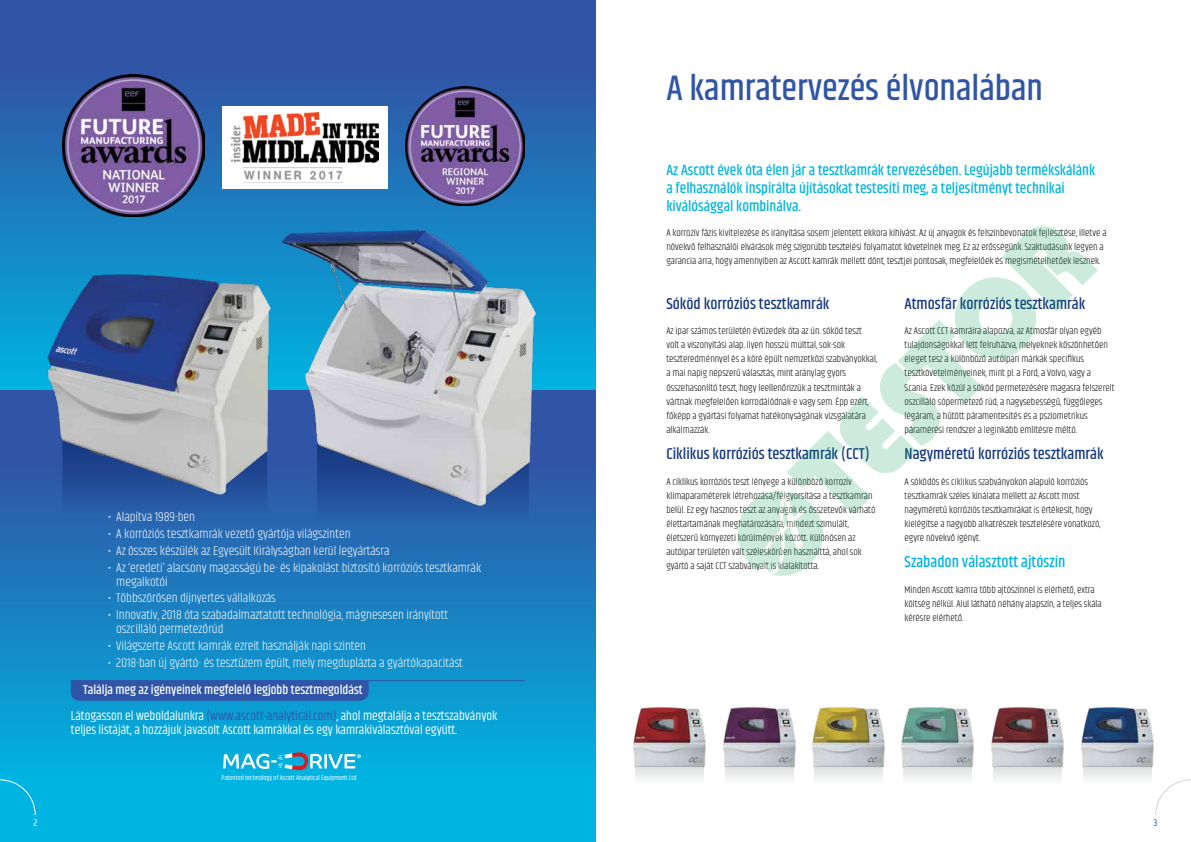
<style>
.page{position:relative;width:1191px;height:842px;background:#fff}
.page>*{position:absolute;margin:0;border:0;box-sizing:border-box;transform-origin:0 0}
.t1{font:500 36px "Khand";color:#3155a6}
.t2{font:500 16px "Khand";color:#14387f}
.t3{font:500 16px "Khand";color:#00b4e1}
.t4{font:500 15px/18px "Khand";color:#00b4e1}
.t5{font:300 13px/14px "Khand";color:#fff}
.t6{font:13px/25.3px "Khand";color:#fff}
.t7{font:300 10px/14px "Khand";color:#000}
.t8{font:10px "Khand";color:#3155a6}
.t9{font:10px "Khand";color:#fff}
.t10{font:7px "Khand";letter-spacing:-.005em;color:#fff}
.s1{font-weight:500}
.s2{color:#3155a6}
</style>
<div class="page">
<svg style="left:1155px;top:779px;width:36px;height:36px"></svg>
<div style="left:0;top:16px;width:595px;height:826px;background:#00b4e1"></div>
<div style="left:0;top:0;width:595px;height:390px;background:linear-gradient(to bottom,#3a489e,#01b0de)"></div>
<div style="left:0;top:390px;width:595px;height:388px;background:linear-gradient(to bottom,#38469d,#01b0de)"></div>
<div style="left:62px;top:501px;width:206px;height:14px;background:#275da9"></div>
<div style="left:317px;top:510px;width:212px;height:11px;background:#2660ab"></div>
<img style="left:275px;top:214px;width:265px;height:296px">
<img style="left:36px;top:251px;width:237px;height:250px">
<img style="left:62px;top:74px;width:143px;height:143px">
<hr style="left:71px;top:680px;width:453px;height:1px;background:#3155a6">
<div style="left:725px;top:766px;width:68px;height:18px;background:#eeefef"></div>
<img style="left:723px;top:707px;width:73px;height:62px">
<div style="left:814px;top:766px;width:69px;height:18px;background:#eeefef"></div>
<img style="left:812px;top:707px;width:73px;height:62px">
<div style="left:903px;top:766px;width:68px;height:18px;background:#eeefef"></div>
<img style="left:901px;top:707px;width:73px;height:62px">
<div style="left:993px;top:766px;width:68px;height:18px;background:#eeefef"></div>
<img style="left:991px;top:707px;width:73px;height:62px">
<div style="left:1083px;top:766px;width:68px;height:18px;background:#eeefef"></div>
<img style="left:1081px;top:707px;width:73px;height:62px">
<div style="left:635px;top:766px;width:68px;height:18px;background:#eeefef"></div>
<img style="left:633px;top:707px;width:73px;height:62px">
<img style="left:405px;top:86px;width:119px;height:119px">
<div style="left:223px;top:107px;width:164px;height:82px;background:#fff"></div>
<img style="left:231px;top:113px;width:148px;height:70px">
<div style="left:71px;top:681px;width:298px;height:20px;background:#3155a6"></div>
<svg style="left:223px;top:752px;width:138px;height:19px"></svg>
<svg style="left:0;top:779px;width:36px;height:36px"></svg>
<svg style="left:787px;top:226px;width:311px;height:289px"></svg>
<svg style="left:738px;top:473px;width:102px;height:103px"></svg>
<p class="t9" style="left:33px;top:817px;width:6px">2</p>
<h3 class="t5" style="left:108px;top:510px;width:89px">• Alapítva 1989-ben</h3>
<h3 class="t5" style="left:108px;top:527px;width:244px">• A korróziós tesztkamrák vezető gyártója világszinten</h3>
<h3 class="t5" style="left:108px;top:544px;width:283px">• Az összes készülék az Egyesült Királyságban kerül legyártásra</h3>
<h3 class="t5" style="left:116px;top:561px;width:366px;text-indent:-9px">• Az ‘eredeti’ alacsony magasságú be- és kipakolást biztosító korróziós tesztkamrák megalkotói</h3>
<h3 class="t5" style="left:108px;top:592px;width:170px">• Többszörösen díjnyertes vállalkozás</h3>
<h3 class="t5" style="left:116px;top:609px;width:333px;text-indent:-9px">• Innovatív, 2018 óta szabadalmaztatott technológia, mágnesesen irányított oszcilláló permetezőrúd</h3>
<h3 class="t5" style="left:108px;top:639px;width:260px">• Világszerte Ascott kamrák ezreit használják napi szinten</h3>
<h3 class="t5" style="left:108px;top:656px;width:357px">• 2018-ban új gyártó- és tesztüzem épült, mely megduplázta a gyártókapacitást</h3>
<h3 class="t6" style="left:71px;top:678px;width:428px;text-indent:12px"><span class="s1">Találja meg az igényeinek megfelelő legjobb tesztmegoldást<br></span>Látogasson el weboldalunkra <span class="s2">(www.ascott-analytical.com)</span>, ahol megtalálja a tesztszabványok</h3>
<h3 class="t6" style="left:71px;top:717px;width:388px">teljes listáját, a hozzájuk javasolt Ascott kamrákkal és egy kamrakiválasztóval együtt.</h3>
<p class="t10" style="left:222px;top:773px;width:136px">Patented technology of Ascott Analytical Equipment Ltd</p>
<h1 class="t1" style="left:666px;top:66px;width:378px">A kamratervezés élvonalában</h1>
<h3 class="t4" style="left:666px;top:161px;width:430px">Az Ascott évek óta élen jár a tesztkamrák tervezésében. Legújabb termékskálánk a felhasználók inspirálta újításokat testesíti meg, a teljesítményt technikai kiválósággal kombinálva.</h3>
<p class="t7" style="left:666px;top:226px;width:442px">A korrozív fázis kivitelezése és irányítása sosem jelentett ekkora kihívást. Az új anyagok és felszínbevonatok fejlesztése, illetve a növekvő felhasználói elvárások még szigorúbb tesztelési folyamatot követelnek meg. Ez az erősségünk. Szaktudásunk legyen a garancia arra, hogy amennyiben az Ascott kamrák mellett dönt, tesztjei pontosak, megfelelőek és megismételhetőek lesznek.</p>
<h2 class="t2" style="left:666px;top:294px;width:165px">Sóköd korróziós tesztkamrák</h2>
<p class="t7" style="left:666px;top:325px;width:212px">Az ipar számos területén évtizedek óta az ún. sóköd teszt volt a viszonyítási alap. Ilyen hosszú múlttal, sok-sok teszteredménnyel és a köré épült nemzetközi szabványokkal, a mai napig népszerű választás, mint aránylag gyors összehasonlító teszt, hogy leellenőrizzük a tesztminták a vártnak megfelelően korrodálódnak-e vagy sem. Épp ezért, főképp a gyártási folyamat hatékonyságának vizsgálatára alkalmazzák.</p>
<h2 class="t2" style="left:666px;top:444px;width:205px">Ciklikus korróziós tesztkamrák (CCT)</h2>
<p class="t7" style="left:666px;top:475px;width:211px">A ciklikus korróziós teszt lényege a különböző korrozív klímaparaméterek létrehozása/felgyorsítása a tesztkamrán belül. Ez egy hasznos teszt az anyagok és összetevők várható élettartamának meghatározására, mindezt szimulált, életszerű környezeti körülmények között. Különösen az autóipar területén vált széleskörűen használttá, ahol sok gyártó a saját CCT szabványait is kialakította.</p>
<h2 class="t2" style="left:904px;top:294px;width:182px">Atmosfär korróziós tesztkamrák</h2>
<p class="t7" style="left:904px;top:325px;width:211px">Az Ascott CCT kamráira alapozva, az Atmosfär olyan egyéb tulajdonságokkal lett felruházva, melyeknek köszönhetően eleget tesz a különböző autóipari márkák specifikus tesztkövetelményeinek, mint pl. a Ford, a Volvo, vagy a Scania. Ezek közül a sóköd permetezésére magasra felszerelt oszcilláló sópermetező rúd, a nagysebességű, függőleges légáram, a hűtött páramentesítés és a psziometrikus páramérési rendszer a leginkább említésre méltó.</p>
<h2 class="t2" style="left:904px;top:444px;width:201px">Nagyméretű korróziós tesztkamrák</h2>
<p class="t7" style="left:904px;top:475px;width:198px">A sóködös és ciklikus szabványokon alapuló korróziós tesztkamrák széles kínálata mellett az Ascott most nagyméretű korróziós tesztkamrákat is értékesít, hogy kielégítse a nagyobb alkatrészek tesztelésére vonatkozó, egyre növekvő igényt.</p>
<h2 class="t3" style="left:904px;top:552px;width:162px">Szabadon választott ajtószín</h2>
<p class="t7" style="left:904px;top:583px;width:199px">Minden Ascott kamra több ajtószínnel is elérhető, extra költség nélkül. Alul látható néhány alapszín, a teljes skála kérésre elérhető.</p>
<p class="t8" style="left:1153px;top:817px;width:5px">3</p>
</div>
